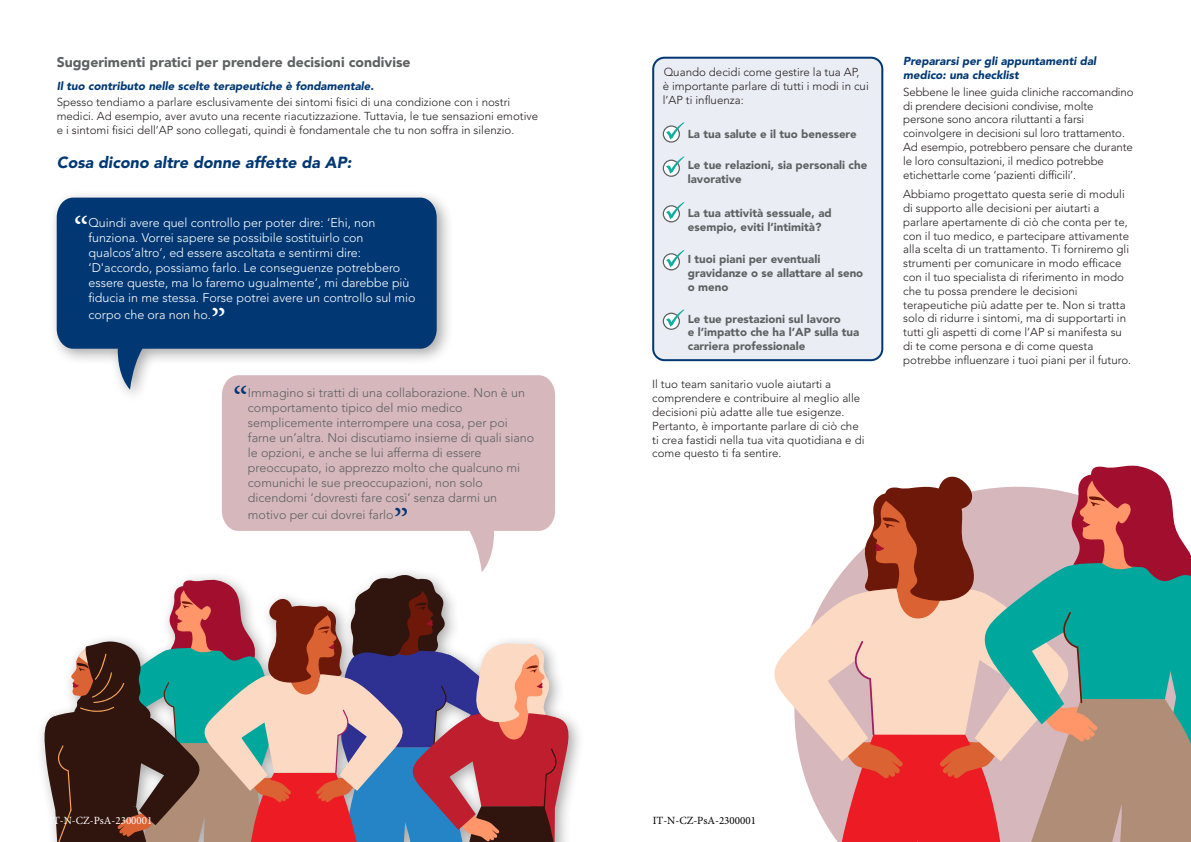
<style>
.page{position:relative;width:1191px;height:842px;background:#fff}
.page>*{position:absolute;margin:0;border:0;box-sizing:border-box;transform-origin:0 0}
.Quote_SMALL{font:37px "Minion Pro";color:#fff}
.Quote_SMALL-2{font:37px "Minion Pro";color:#013874}
.Subhead_L3{font:italic 900 16px "Avenir LT Std";color:#013874}
.Subhead{font:900 14px "Avenir LT Std";color:#5d6161}
.Quote_SMALL-3{font:300 12.5px/15px "Avenir LT Std";color:#5d6161}
.Quote_SMALL-4{font:300 12.5px/15px "Avenir LT Std";color:#fff}
.Body_copy{font:300 11.5px/13.8px "Avenir LT Std";color:#231f20}
.Bullet_points{font:900 11.5px/13.8px "Avenir LT Std";color:#5d6161}
.Subhead_L2{font:italic 900 11.5px/13.8px "Avenir LT Std";color:#013874}
.Bullet_points-2{font:300 11.5px/13.8px "Avenir LT Std";color:#231f20}
.t1{font:11px "Minion Pro";color:#fff}
.t2{font:11px "Minion Pro";color:#000}
</style>
<div class="page">
<div style="left:36px;top:567px;width:549px;height:275px;background:#231f20;opacity:.4"></div>
<svg style="left:40px;top:571px;width:531px;height:271px"></svg>
<div style="left:653px;top:58px;width:229px;height:302px;background:#eaedf4;border-radius:11px"></div>
<svg style="left:663px;top:126px;width:16px;height:16px"></svg>
<div style="left:662px;top:125px;width:18px;height:18px;border:1px solid #5d6161;border-radius:50%"></div>
<svg style="left:666px;top:122px;width:18px;height:17px"></svg>
<svg style="left:663px;top:160px;width:16px;height:16px"></svg>
<div style="left:662px;top:160px;width:18px;height:17px;border:1px solid #5d6161;border-radius:50%"></div>
<svg style="left:666px;top:156px;width:18px;height:18px"></svg>
<svg style="left:663px;top:206px;width:16px;height:16px"></svg>
<div style="left:662px;top:205px;width:18px;height:17px;border:1px solid #5d6161;border-radius:50%"></div>
<svg style="left:666px;top:202px;width:18px;height:17px"></svg>
<svg style="left:663px;top:254px;width:16px;height:16px"></svg>
<div style="left:662px;top:253px;width:18px;height:17px;border:1px solid #5d6161;border-radius:50%"></div>
<svg style="left:666px;top:250px;width:18px;height:17px"></svg>
<svg style="left:663px;top:313px;width:16px;height:16px"></svg>
<div style="left:662px;top:313px;width:18px;height:17px;border:1px solid #5d6161;border-radius:50%"></div>
<svg style="left:666px;top:309px;width:18px;height:18px"></svg>
<div style="left:652px;top:57px;width:231px;height:304px;border:2px solid #013874;border-radius:11px"></div>
<div style="left:48px;top:189px;width:406px;height:216px;background:#231f20;opacity:.4"></div>
<svg style="left:57px;top:198px;width:380px;height:192px;background:#2a5889"></svg>
<svg style="left:222px;top:375px;width:333px;height:197px;fill:#d6b7bc"></svg>
<svg style="left:774px;top:465px;width:417px;height:377px"></svg>
<p class="Subhead" style="left:57px;top:54px;width:355px">Suggerimenti pratici per prendere decisioni condivise</p>
<p class="Subhead_L2" style="left:57px;top:79px;width:319px">Il tuo contributo nelle scelte terapeutiche è fondamentale.</p>
<p class="Body_copy" style="left:57px;top:95px;width:483px">Spesso tendiamo a parlare esclusivamente dei sintomi fisici di una condizione con i nostri medici. Ad esempio, aver avuto una recente riacutizzazione. Tuttavia, le tue sensazioni emotive e i sintomi fisici dell’AP sono collegati, quindi è fondamentale che tu non soffra in silenzio.</p>
<p class="Subhead_L3" style="left:57px;top:152px;width:296px">Cosa dicono altre donne affette da AP:</p>
<p class="Quote_SMALL" style="left:74px;top:205px;width:16px">“</p>
<p class="Quote_SMALL-4" style="left:88px;top:215px;width:329px">Quindi avere quel controllo per poter dire: ‘Ehi, non funziona. Vorrei sapere se possibile sostituirlo con qualcos’altro’, ed essere ascoltata e sentirmi dire: ‘D'accordo, possiamo farlo. Le conseguenze potrebbero essere queste, ma lo faremo ugualmente’, mi darebbe più fiducia in me stessa. Forse potrei avere un controllo sul mio</p>
<p class="Quote_SMALL-4" style="left:88px;top:307px;width:124px">corpo che ora non ho.</p>
<p class="Quote_SMALL" style="left:211px;top:297px;width:16px">”</p>
<p class="Quote_SMALL-2" style="left:233px;top:375px;width:16px">“</p>
<p class="Quote_SMALL-3" style="left:248px;top:385px;width:288px">Immagino si tratti di una collaborazione. Non è un comportamento tipico del mio medico semplicemente interrompere una cosa, per poi farne un’altra. Noi discutiamo insieme di quali siano le opzioni, e anche se lui afferma di essere preoccupato, io apprezzo molto che qualcuno mi comunichi le sue preoccupazioni, non solo dicendomi ‘dovresti fare così’ senza darmi un</p>
<p class="Quote_SMALL-3" style="left:248px;top:507px;width:147px">motivo per cui dovrei farlo</p>
<p class="Quote_SMALL-2" style="left:394px;top:497px;width:16px">”</p>
<p class="Bullet_points-2" style="left:662px;top:65px;width:207px">Quando decidi come gestire la tua AP,<br>è importante parlare di tutti i modi in cui l’AP ti influenza:</p>
<p class="Bullet_points" style="left:688px;top:127px;width:170px">La tua salute e il tuo benessere</p>
<p class="Bullet_points" style="left:688px;top:159px;width:181px">Le tue relazioni, sia personali che lavorative</p>
<p class="Bullet_points" style="left:688px;top:207px;width:145px">La tua attività sessuale, ad esempio, eviti l’intimità?</p>
<p class="Bullet_points" style="left:688px;top:252px;width:177px">I tuoi piani per eventuali gravidanze o se allattare al seno o meno</p>
<p class="Bullet_points" style="left:688px;top:312px;width:173px">Le tue prestazioni sul lavoro<br>e l’impatto che ha l’AP sulla tua carriera professionale</p>
<p class="Body_copy" style="left:652px;top:378px;width:214px">Il tuo team sanitario vuole aiutarti a comprendere e contribuire al meglio alle decisioni più adatte alle tue esigenze.<br>Pertanto, è importante parlare di ciò che ti crea fastidi nella tua vita quotidiana e di come questo ti fa sentire.</p>
<p class="Subhead_L2" style="left:903px;top:55px;width:194px">Prepararsi per gli appuntamenti dal medico: una checklist</p>
<p class="Body_copy" style="left:903px;top:85px;width:232px">Sebbene le linee guida cliniche raccomandino di prendere decisioni condivise, molte persone sono ancora riluttanti a farsi coinvolgere in decisioni sul loro trattamento.<br>Ad esempio, potrebbero pensare che durante le loro consultazioni, il medico potrebbe etichettarle come ‘pazienti difficili’.</p>
<p class="Body_copy" style="left:903px;top:187px;width:229px">Abbiamo progettato questa serie di moduli di supporto alle decisioni per aiutarti a parlare apertamente di ciò che conta per te, con il tuo medico, e partecipare attivamente alla scelta di un trattamento. Ti forniremo gli strumenti per comunicare in modo efficace con il tuo specialista di riferimento in modo che tu possa prendere le decisioni terapeutiche più adatte per te. Non si tratta solo di ridurre i sintomi, ma di supportarti in tutti gli aspetti di come l’AP si manifesta su di te come persona e di come questa potrebbe influenzare i tuoi piani per il futuro.</p>
<p class="t1" style="left:49px;top:813px;width:105px">IT-N-CZ-PsA-2300001</p>
<p class="t2" style="left:653px;top:813px;width:105px">IT-N-CZ-PsA-2300001</p>
</div>
